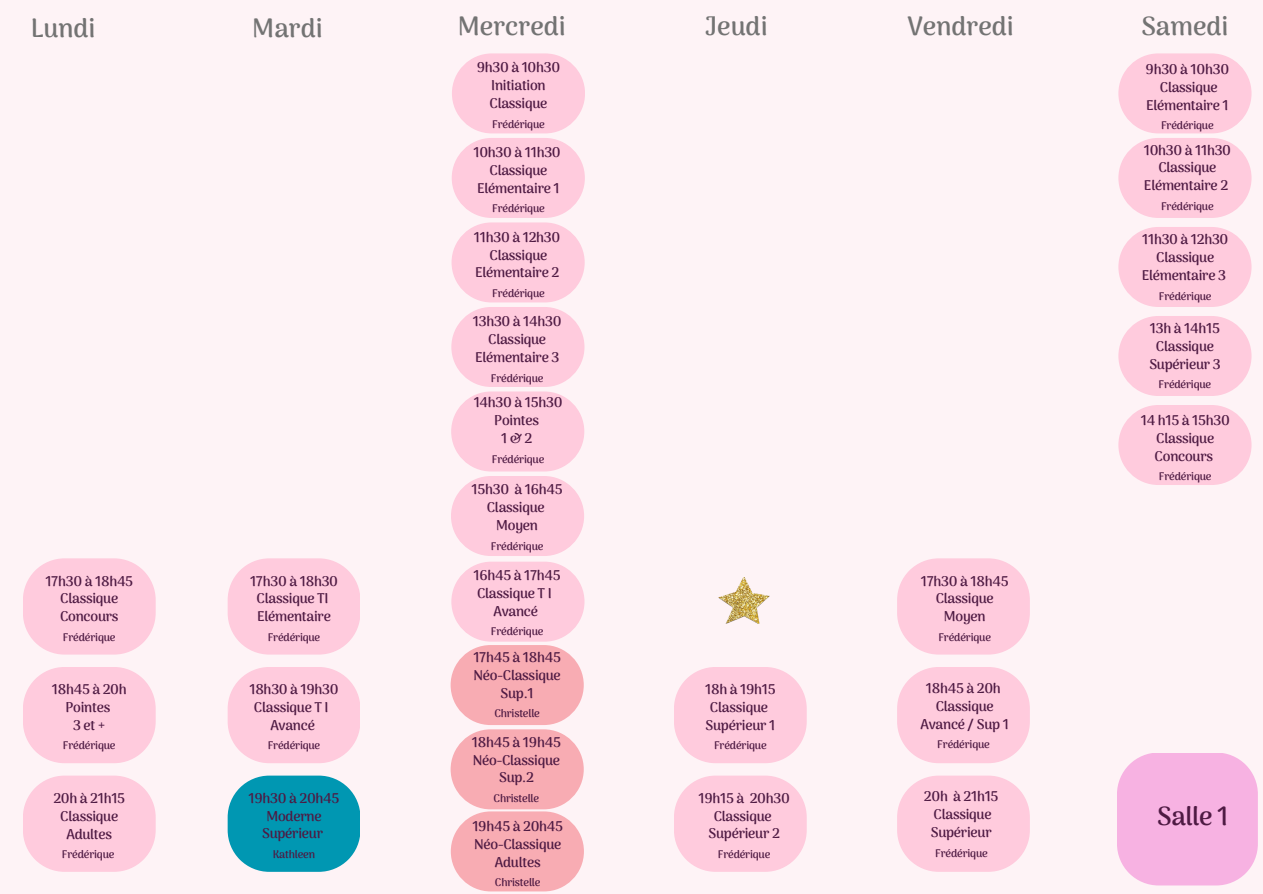
<style>
.page{position:relative;width:1263px;height:894px;background:#fff}
.page>*{position:absolute;margin:0;border:0;box-sizing:border-box;transform-origin:0 0}
.t1{font:700 25.95px "Arima Madurai";color:#737373}
.t2{font:700 25.95px "Arima Madurai";letter-spacing:-.015em;color:#4e1a43}
.t3{font:700 13.95px/17.9px "Arima Madurai";letter-spacing:-.015em;color:#4e1a43;text-align:center}
.t4{font:700 10.95px "Arima Madurai";letter-spacing:-.015em;color:#4e1a43}
</style>
<div class="page">
<div style="left:0;top:0;width:1263px;height:893px;background:#fef3f6"></div>
<svg style="left:23px;top:558px;width:133px;height:96px;background:#fecfdf"></svg>
<svg style="left:23px;top:667px;width:133px;height:96px;background:#fecfdf"></svg>
<svg style="left:23px;top:775px;width:133px;height:96px;background:#fecfe0"></svg>
<svg style="left:228px;top:558px;width:132px;height:96px;background:#fecfdf"></svg>
<svg style="left:897px;top:558px;width:133px;height:96px;background:#fecfdf"></svg>
<svg style="left:228px;top:667px;width:132px;height:96px;background:#fecfdf"></svg>
<svg style="left:228px;top:775px;width:132px;height:96px;background:#1da1b9"></svg>
<svg style="left:674px;top:667px;width:132px;height:96px;background:#fecfdf"></svg>
<svg style="left:674px;top:775px;width:132px;height:96px;background:#fecfdf"></svg>
<svg style="left:897px;top:667px;width:133px;height:96px;background:#fecfdf"></svg>
<svg style="left:897px;top:775px;width:133px;height:96px;background:#fecfe0"></svg>
<div style="left:451px;top:811px;width:133px;height:80px;background:#f8acb3;border-radius:40px"></div>
<div style="left:451px;top:729px;width:133px;height:80px;background:#f8acb3;border-radius:40px"></div>
<div style="left:451px;top:645px;width:133px;height:79px;background:#f8acb3;border-radius:40px"></div>
<div style="left:451px;top:476px;width:133px;height:80px;background:#ffcbdd;border-radius:40px"></div>
<div style="left:451px;top:391px;width:133px;height:80px;background:#ffcbdd;border-radius:40px"></div>
<div style="left:451px;top:307px;width:133px;height:80px;background:#ffcbdd;border-radius:40px"></div>
<div style="left:452px;top:222px;width:133px;height:80px;background:#ffcbdd;border-radius:40px"></div>
<div style="left:452px;top:138px;width:133px;height:80px;background:#ffcbdd;border-radius:40px"></div>
<div style="left:452px;top:53px;width:133px;height:80px;background:#ffcbdd;border-radius:40px"></div>
<img style="left:719px;top:577px;width:51px;height:46px">
<div style="left:1118px;top:53px;width:133px;height:80px;background:#ffcbdd;border-radius:40px"></div>
<div style="left:1118px;top:138px;width:133px;height:80px;background:#ffcbdd;border-radius:40px"></div>
<div style="left:1118px;top:227px;width:133px;height:80px;background:#ffcbdd;border-radius:40px"></div>
<div style="left:1118px;top:316px;width:133px;height:80px;background:#ffcbdd;border-radius:40px"></div>
<div style="left:1118px;top:405px;width:133px;height:80px;background:#ffcbdd;border-radius:40px"></div>
<svg style="left:1117px;top:753px;width:141px;height:132px;background:#f7b7e3"></svg>
<div style="left:451px;top:561px;width:133px;height:80px;background:#ffcbdd;border-radius:40px"></div>
<h1 class="t1" style="left:31px;top:12px;width:66px">Lundi</h1>
<h2 class="t1" style="left:252px;top:12px;width:72px">Mardi</h2>
<p class="t1" style="left:458px;top:11px;width:109px">Mercredi</p>
<h2 class="t1" style="left:705px;top:11px;width:64px">Jeudi</h2>
<p class="t1" style="left:907px;top:11px;width:108px">Vendredi</p>
<h2 class="t1" style="left:1141px;top:11px;width:89px">Samedi</h2>
<p class="t3" style="left:45px;top:571px;width:89px">17h30 à 18h45<br>Classique<br>Concours</p>
<h1 class="t4" style="left:63px;top:630px;width:54px">Frédérique</h1>
<h2 class="t3" style="left:52px;top:680px;width:76px">18h45 à 20h<br>Pointes<br>3et+</h2>
<p class="t4" style="left:63px;top:739px;width:54px">Frédérique</p>
<h2 class="t3" style="left:53px;top:788px;width:73px">20h à 21h15<br>Classique<br>Adultes</h2>
<p class="t4" style="left:62px;top:847px;width:54px">Frédérique</p>
<h2 class="t3" style="left:250px;top:571px;width:90px">17h30 à 18h30<br>Classique TI<br>Elémentaire</h2>
<p class="t4" style="left:268px;top:630px;width:54px">Frédérique</p>
<h1 class="t3" style="left:249px;top:680px;width:91px">18h30 à 19h30<br>Classique T I<br>Avancé</h1>
<h2 class="t4" style="left:268px;top:739px;width:54px">Frédérique</h2>
<h2 class="t3" style="left:249px;top:788px;width:92px">19h30 à 20h45<br>Moderne<br>Supérieur</h2>
<p class="t4" style="left:273px;top:847px;width:44px">Kathleen</p>
<p class="t3" style="left:477px;top:59px;width:85px">9h30 à 10h30<br>Initiation<br>Classique</p>
<h2 class="t4" style="left:492px;top:117px;width:54px">Frédérique</h2>
<p class="t3" style="left:473px;top:143px;width:89px">10h30 à 11h30<br>Classique<br>Elémentaire 1</p>
<h2 class="t4" style="left:492px;top:202px;width:54px">Frédérique</h2>
<p class="t3" style="left:474px;top:228px;width:88px">11h30 à 12h30<br>Classique<br>Elémentaire 2</p>
<h2 class="t4" style="left:492px;top:287px;width:54px">Frédérique</h2>
<p class="t3" style="left:473px;top:312px;width:90px">13h30 à 14h30<br>Classique<br>Elémentaire 3</p>
<h2 class="t4" style="left:491px;top:371px;width:54px">Frédérique</h2>
<p class="t3" style="left:474px;top:393px;width:90px">14h30 à 15h30<br>Pointes<br>1&amp;2</p>
<h2 class="t4" style="left:492px;top:452px;width:54px">Frédérique</h2>
<p class="t3" style="left:472px;top:480px;width:93px">15h30 à 16h45<br>Classique<br>Moyen</p>
<h2 class="t4" style="left:491px;top:539px;width:54px">Frédérique</h2>
<p class="t3" style="left:473px;top:566px;width:89px">16h45 à 17h45<br>Classique T I<br>Avancé</p>
<h1 class="t4" style="left:491px;top:624px;width:54px">Frédérique</h1>
<p class="t3" style="left:473px;top:648px;width:89px">17h45 à 18h45<br>Néo-Classique<br>Sup.1</p>
<h2 class="t4" style="left:494px;top:707px;width:47px">Christelle</h2>
<p class="t3" style="left:472px;top:732px;width:90px">18h45 à 19h45<br>Néo-Classique<br>Sup.2</p>
<h2 class="t4" style="left:494px;top:791px;width:47px">Christelle</h2>
<p class="t3" style="left:472px;top:817px;width:92px">19h45 à 20h45<br>Néo-Classique<br>Adultes</p>
<h2 class="t4" style="left:495px;top:875px;width:47px">Christelle</h2>
<h1 class="t3" style="left:705px;top:680px;width:72px">18h à 19h15<br>Classique<br>Supérieur 1</h1>
<p class="t4" style="left:714px;top:739px;width:54px">Frédérique</p>
<h2 class="t3" style="left:698px;top:788px;width:93px">19h15 à 20h30<br>Classique<br>Supérieur 2</h2>
<p class="t4" style="left:718px;top:847px;width:54px">Frédérique</p>
<h2 class="t3" style="left:921px;top:571px;width:89px">17h30 à 18h45<br>Classique<br>Moyen</h2>
<p class="t4" style="left:938px;top:630px;width:54px">Frédérique</p>
<h1 class="t3" style="left:920px;top:679px;width:90px">18h45 à 20h<br>Classique<br>Avancé / Sup 1</h1>
<h2 class="t4" style="left:937px;top:738px;width:54px">Frédérique</h2>
<p class="t3" style="left:924px;top:787px;width:76px">20h à 21h15<br>Classique<br>Supérieur</p>
<h2 class="t4" style="left:935px;top:846px;width:54px">Frédérique</h2>
<p class="t3" style="left:1146px;top:60px;width:85px">9h30 à 10h30<br>Classique<br>Elémentaire 1</p>
<h2 class="t4" style="left:1161px;top:119px;width:54px">Frédérique</h2>
<p class="t3" style="left:1144px;top:141px;width:89px">10h30 à 11h30<br>Classique<br>Elémentaire 2</p>
<h1 class="t4" style="left:1161px;top:199px;width:54px">Frédérique</h1>
<h2 class="t3" style="left:1142px;top:230px;width:88px">11h30 à 12h30<br>Classique<br>Elémentaire 3</h2>
<p class="t4" style="left:1159px;top:289px;width:54px">Frédérique</p>
<h2 class="t3" style="left:1149px;top:319px;width:73px">13h à 14h15<br>Classique<br>Supérieur 3</h2>
<p class="t4" style="left:1159px;top:378px;width:54px">Frédérique</p>
<h2 class="t3" style="left:1141px;top:411px;width:91px">14 h15 à 15h30<br>Classique<br>Concours</h2>
<p class="t4" style="left:1159px;top:470px;width:54px">Frédérique</p>
<h2 class="t2" style="left:1157px;top:800px;width:73px">Salle 1</h2>
</div>
